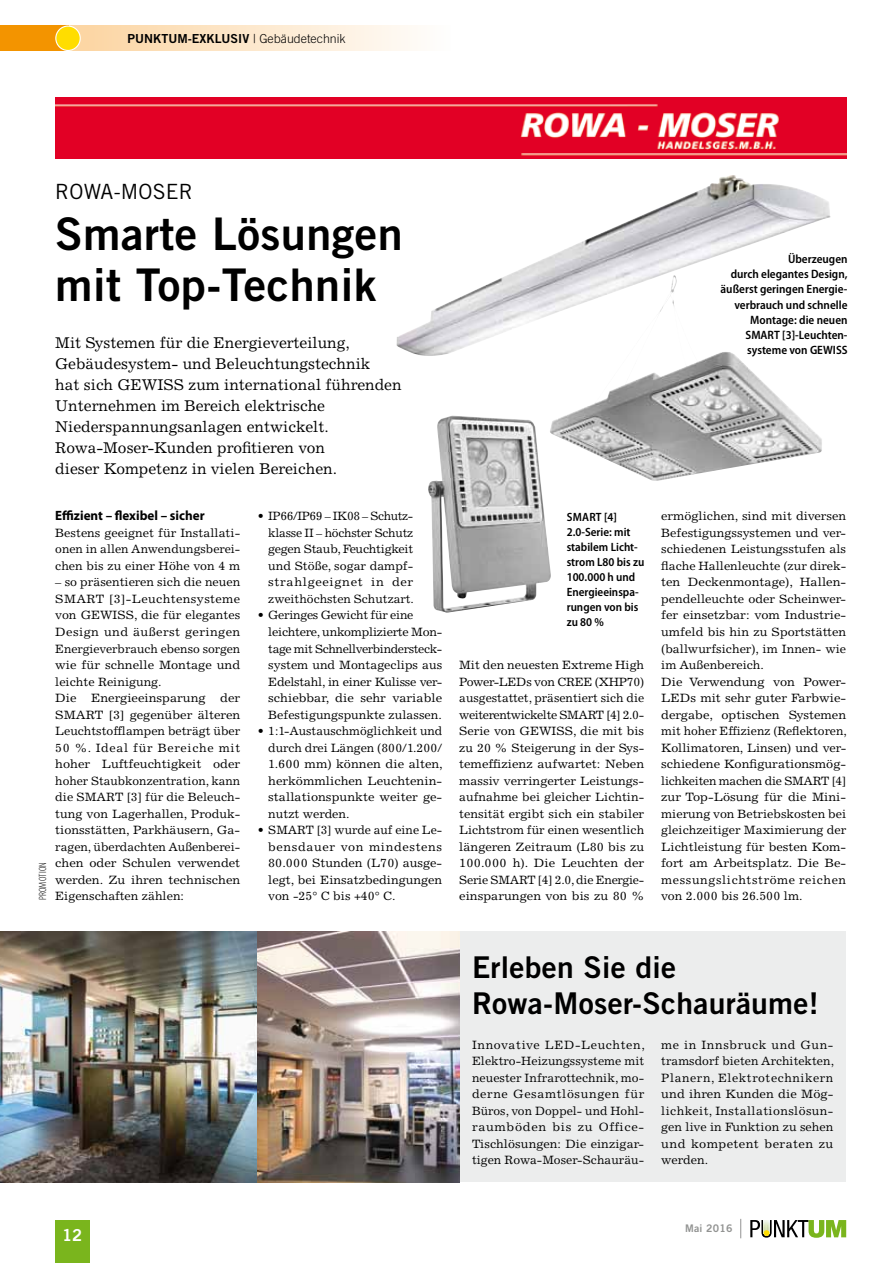
<style>
.page{position:relative;width:893px;height:1263px;background:#fff}
.page>*{position:absolute;margin:0;border:0;box-sizing:border-box;transform-origin:0 0}
.t1{font:45px/51px "Trade Gothic LT Std Bd 2";letter-spacing:.01em;color:#000}
.t2{font:30px/36px "Trade Gothic LT Std Bd 2";letter-spacing:.01em;color:#000}
.t3{font:21px "Trade Gothic LT Std";color:#000}
.t4{font:16.5px "Trade Gothic LT Std Bd 2";color:#fff}
.t5{font:15.6px/21px "Excelsior LT Std";color:#000}
.t6{font:700 13.5px "Myriad Pro";color:#000}
.t7{font:300 12.45px "Trade Gothic LT Std";color:#000}
.t8{font:12.45px "Trade Gothic LT Std Bd 2";color:#000}
.t9{font:12.15px/16.5px "Excelsior LT Std";color:#000;text-align:justify}
.t10{font:12.15px/16.5px "Excelsior LT Std";color:#000;scale:1.05 1}
.t11{font:12.15px/16.5px "Excelsior LT Std";letter-spacing:-.02em;color:#000}
.t12{font:12.15px/16.5px "Excelsior LT Std";letter-spacing:.03em;color:#000}
.t13{font:600 semi-condensed 12.15px/15.1px "Myriad Pro";color:#000;text-align:right}
.t14{font:12.15px/16.5px "Excelsior LT Std";color:#000;text-align:justify;scale:1.04 1}
.t15{font:600 semi-condensed 12px/15px "Myriad Pro";color:#000}
.t16{font:300 condensed 10.5px "Myriad Pro";letter-spacing:.02em;color:#000}
.t17{font:10.5px "Trade Gothic LT Std Bd 2";letter-spacing:.02em;color:#929392}
.s1{font-family:"Trade Gothic LT Std Bd 2";font-weight:400}
</style>
<div class="page">
<img style="left:552px;top:356px;width:270px;height:125px">
<div style="left:55px;top:1220px;width:34px;height:43px;background:#7ab51d"></div>
<div style="left:68px;top:26px;width:383px;height:25px;background:linear-gradient(to right,#fcd5a2,#fefdfc)"></div>
<div style="left:0;top:26px;width:68px;height:25px;background:#f39400"></div>
<div style="left:56px;top:26px;width:24px;height:24px;background:#fd0;border-radius:50%"></div>
<div style="left:55px;top:26px;width:26px;height:25px;border:1px solid #fff;border-radius:50%"></div>
<svg style="left:750px;top:1220px;width:96px;height:18px"></svg>
<svg style="left:740px;top:1219px;width:1px;height:19px"></svg>
<img style="left:55px;top:98px;width:791px;height:61px">
<div style="left:459px;top:931px;width:387px;height:251px;background:#eceded"></div>
<img style="left:0;top:931px;width:459px;height:251px">
<img style="left:396px;top:175px;width:435px;height:181px">
<img style="left:428px;top:416px;width:124px;height:197px">
<p class="t8" style="left:128px;top:31px;width:10px">PUNKTUM</p>
<p class="t7" style="left:188px;top:31px;width:160px"><span class="s1">-Exklusiv</span> | Gebäudetechnik</p>
<p class="t16" style="left:36px;top:900px;width:40px;rotate:-90deg">Promotion</p>
<h3 class="t3" style="left:55px;top:179px;width:81px">ROWA-MOSE</h3>
<h3 class="t3" style="left:179px;top:179px;width:16px">R</h3>
<h1 class="t1" style="left:55px;top:208px;width:349px">Smarte Lösungen mit Top-Technik</h1>
<p class="t5" style="left:55px;top:332px;width:348px">Mit Systemen für die Energieverteilung, Gebäudesystem- und Beleuchtungstechnik<br>hat sich GEWISS zum international führenden Unternehmen im Bereich elektrische Niederspannungsanlagen entwickelt.<br>Rowa-Moser-Kunden profitieren von<br>dieser Kompetenz in vielen Bereichen.</p>
<p class="t6" style="left:55px;top:507px;width:151px">Effizient – flexibel – sicher</p>
<p class="t14" style="left:55px;top:525px;width:179px">Bestens geeignet für Installati&shy;onen in allen Anwendungsberei&shy;chen bis zu einer Höhe von 4 m</p>
<p class="t9" style="left:55px;top:574px;width:186px;text-align:left">– so präsentieren sich die neuen<br>SMART [3]-Leuchtensysteme von GEWISS, die für elegantes<br>Design und äußerst geringen<br>Energieverbrauch ebenso sorgen wie für schnelle Montage und leichte Reinigung.<br>Die Energieeinsparung der<br>SMART [3] gegenüber älteren<br>Leuchtstofflampen beträgt über<br>50 %. Ideal für Bereiche mit hoher Luftfeuchtigkeit oder hoher Staubkonzentration, kann die SMART [3] für die Beleuch&shy;tung von Lagerhallen, Produk&shy;tionsstätten, Parkhäusern, Ga&shy;ragen, überdachten Außenberei&shy;chen oder Schulen verwendet werden. Zu ihren technischen<br>Eigenschaften zählen:</p>
<p class="t9" style="left:268px;top:508px;width:147px;text-indent:-11px">• IP66/IP69 – IK08 – Schutz&shy;klasse II – höchster Schutz gegen Staub, Feuchtigkeit und Stöße, sogar dampf&shy;strahlgeeignet in der zweithöchsten Schutzart.</p>
<p class="t11" style="left:268px;top:607px;width:175px;text-indent:-11px">• Geringes Gewicht für eine leichtere, unkomplizierte Mon&shy;tage mit Schnellverbindersteck&shy;system und Montageclips aus<br>Edelstahl, in einer Kulisse ver&shy;schiebbar, die sehr variable<br>Befestigungspunkte zulassen.</p>
<p class="t9" style="left:268px;top:723px;width:176px;text-align:left;text-indent:-11px">• 1:1-Austauschmöglichkeit und durch drei Längen (800/1.200/<br>1.600 mm) können die alten, herkömmlichen Leuchtenin&shy;stallationspunkte weiter ge&shy;nutzt werden.</p>
<p class="t9" style="left:268px;top:822px;width:175px;text-indent:-11px">• SMART [3] wurde auf eine Le&shy;bensdauer von mindestens 80.000 Stunden (L70) ausge&shy;legt, bei Einsatzbedingungen von -25° C bis +40° C.</p>
<p class="t13" style="left:720px;top:252px;width:129px">Überzeugen<br>durch elegantes Design, äußerst geringen Energie&shy;verbrauch und schnelle<br>Montage: die neuen<br>SMART [3]-Leuchten&shy;systeme von GEWISS</p>
<p class="t15" style="left:567px;top:510px;width:79px;text-indent:29px">t [4]<br>2.0-Serie: mit stabilem Licht&shy;strom L80 bis zu<br>100.000 h und<br>Energieeinspa&shy;rungen von bis zu 80 %</p>
<p class="t15" style="left:567px;top:510px;width:15px">Smar</p>
<p class="t9" style="left:459px;top:657px;width:186px">Mit den neuesten Extreme High Power-LEDs von CREE (XHP70) ausgestattet, präsentiert sich die weiterentwickelte Smart</p>
<p class="t9" style="left:459px;top:706px;width:186px;text-indent:147px">[4] 2.0- Serie von GEWISS, die mit bis zu 20 % Steigerung in der Sys&shy;temeffizienz aufwartet: Neben massiv verringerter Leistungs&shy;aufnahme bei gleicher Lichtin&shy;tensität ergibt sich ein stabiler Lichtstrom für einen wesentlich längeren Zeitraum (L80 bis zu 100.000 h). Die Leuchten der Serie Smart</p>
<p class="t9" style="left:459px;top:871px;width:186px;text-align:right">[4] 2.0, die Energie&shy;einsparungen von bis zu 80 %</p>
<p class="t10" style="left:661px;top:508px;width:178px">ermöglichen, sind mit diversen<br>Befestigungssystemen und ver&shy;schiedenen Leistungsstufen als flache Hallenleuchte (zur direk&shy;ten Deckenmontage), Hallen&shy;pendelleuchte oder Scheinwer&shy;fer einsetzbar: vom Industrie&shy;umfeld bis hin zu Sportstätten (ballwurfsicher), im Innen- wie im Außenbereich.<br>Die Verwendung von Power-<br>LEDs mit sehr guter Farbwie&shy;dergabe, optischen Systemen mit hoher Effizienz (Reflektoren,<br>Kollimatoren, Linsen) und ver&shy;schiedene Konfigurationsmög&shy;lichkeiten machen die Smart</p>
<p class="t9" style="left:661px;top:772px;width:186px;text-indent:171px">[4] zur Top-Lösung für die Mini&shy;mierung von Betriebskosten bei gleichzeitiger Maximierung der Lichtleistung für besten Kom&shy;fort am Arbeitsplatz. Die Be&shy;messungslichtströme reichen von 2.000 bis 26.500 lm.</p>
<h2 class="t2" style="left:472px;top:949px;width:348px">Erleben Sie die<br>Rowa-Moser-Schauräume!</h2>
<p class="t9" style="left:472px;top:1036px;width:174px">Innovative LED-Leuchten, Elektro-Heizungssysteme mit neuester Infrarottechnik, mo&shy;derne Gesamtlösungen für Büros, von Doppel- und Hohl&shy;raumböden bis zu Office-Tischlösungen: Die einzigar&shy;tigen Rowa-Moser-Schauräu-</p>
<p class="t12" style="left:661px;top:1036px;width:174px">me in Innsbruck und Gun&shy;tramsdorf bieten Architekten,<br>Planern, Elektrotechnikern und ihren Kunden die Mög&shy;lichkeit, Installationslösun&shy;gen live in Funktion zu sehen und kompetent beraten zu werden.</p>
<h3 class="t4" style="left:62px;top:1224px;width:22px">12</h3>
<p class="t17" style="left:685px;top:1222px;width:49px">Mai 2016</p>
</div>
